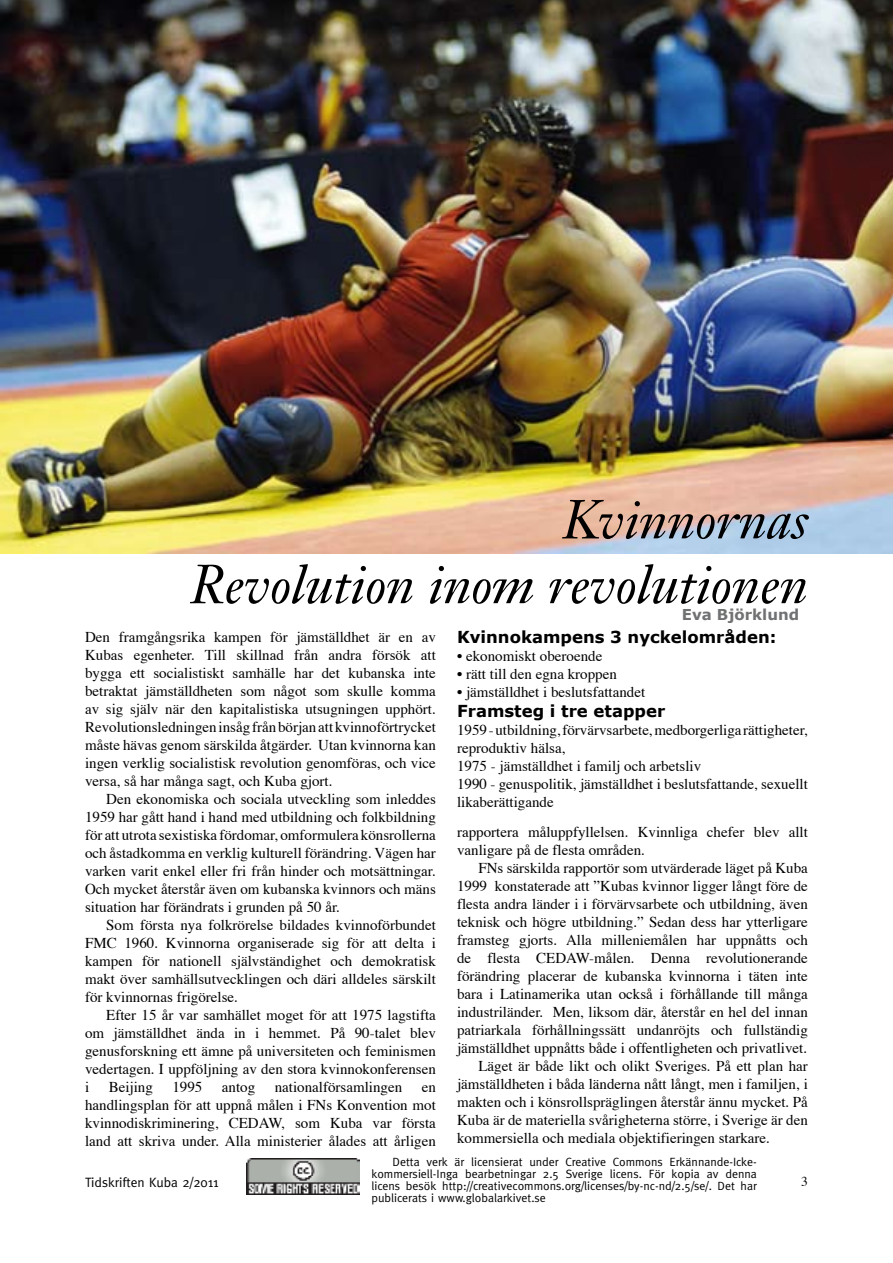
<style>
.page{position:relative;width:893px;height:1263px;background:#fff}
.page>*{position:absolute;margin:0;border:0;box-sizing:border-box;transform-origin:0 0}
.t1{font:italic 54px/64.8px "Janson Text";color:#000;text-align:right}
.t2{font:700 16.5px "Verdana";color:#000}
.t3{font:15px/18px "Times";color:#000;text-align:justify}
.t4{font:700 15px "Verdana";color:#707173}
.t5{font:13.5px "Meta";color:#000}
.t6{font:13.5px "Times";color:#000}
.t7{font:12px/12px "Meta";color:#000;text-align:justify}
</style>
<div class="page">
<img style="left:247px;top:1159px;width:112px;height:36px">
<img style="left:0;top:0;width:893px;height:553px">
<h1 class="t1" style="left:190px;top:488px;width:619px">Kvinnornas<br>Revolution inom revolutionen</h1>
<p class="t4" style="left:682px;top:605px;width:119px">Eva Björklund</p>
<p class="t3" style="left:85px;top:627px;width:352px">Den framgångsrika kampen för jämställdhet är en av Kubas egenheter. Till skillnad från andra försök att bygga ett socialistiskt samhälle har det kubanska inte betraktat jämställdheten som något som skulle komma av sig själv när den kapitalistiska utsugningen upphört.<br>Revolutionsledningen insåg från början att kvinnoförtrycket måste hävas genom särskilda åtgärder. Utan kvinnorna kan ingen verklig socialistisk revolution genomföras, och vice versa, så har många sagt, och Kuba gjort.</p>
<p class="t3" style="left:85px;top:789px;width:352px;text-indent:21px">Den ekonomiska och sociala utveckling som inleddes 1959 har gått hand i hand med utbildning och folkbildning för att utrota sexistiska fördomar, omformulera könsrollerna och åstadkomma en verklig kulturell förändring. Vägen har varken varit enkel eller fri från hinder och motsättningar.<br>Och mycket återstår även om kubanska kvinnors och mäns situation har förändrats i grunden på 50 år.</p>
<p class="t3" style="left:85px;top:915px;width:352px;text-indent:21px">Som första nya folkrörelse bildades kvinnoförbundet FMC 1960. Kvinnorna organiserade sig för att delta i kampen för nationell självständighet och demokratisk makt över samhällsutvecklingen och däri alldeles särskilt för kvinnornas frigörelse.</p>
<p class="t3" style="left:85px;top:1005px;width:352px;text-indent:21px">Efter 15 år var samhället moget för att 1975 lagstifta om jämställdhet ända in i hemmet. På 90-talet blev genusforskning ett ämne på universiteten och feminismen vedertagen. I uppföljning av den stora kvinnokonferensen i</p>
<p class="t3" style="left:109px;top:1077px;width:46px">Beijing</p>
<p class="t3" style="left:172px;top:1077px;width:31px">1995</p>
<p class="t3" style="left:222px;top:1077px;width:35px">antog</p>
<p class="t3" style="left:275px;top:1077px;width:129px">nationalförsamlingen</p>
<p class="t3" style="left:85px;top:1077px;width:352px;text-indent:337px">en handlingsplan för att uppnå målen i FNs Konvention mot kvinnodiskriminering, CEDAW, som Kuba var första land att skriva under. Alla ministerier ålades att årligen</p>
<p class="t2" style="left:457px;top:627px;width:321px">Kvinnokampens 3 nyckelområden:</p>
<p class="t3" style="left:457px;top:646px;width:147px">• ekonomiskt oberoende</p>
<p class="t3" style="left:457px;top:664px;width:161px">• rätt till den egna kroppen</p>
<p class="t3" style="left:457px;top:682px;width:190px">• jämställdhet i beslutsfattandet</p>
<p class="t2" style="left:457px;top:701px;width:210px">Framsteg i tre etapper</p>
<p class="t3" style="left:457px;top:720px;width:352px;text-align:left">1959 - utbildning, förvärvsarbete, medborgerliga rättigheter, reproduktiv hälsa,<br>1975 - jämställdhet i familj och arbetsliv<br>1990 - genuspolitik, jämställdhet i beslutsfattande, sexuellt likaberättigande</p>
<p class="t3" style="left:457px;top:822px;width:352px">rapportera måluppfyllelsen. Kvinnliga chefer blev allt vanligare på de flesta områden.</p>
<p class="t3" style="left:478px;top:858px;width:331px">FNs särskilda rapportör som utvärderade läget på Kuba</p>
<p class="t3" style="left:457px;top:876px;width:352px">1999 konstaterade att ”Kubas kvinnor ligger långt före de</p>
<p class="t3" style="left:457px;top:894px;width:352px">flesta andra länder i i förvärvsarbete och utbildning, även</p>
<p class="t3" style="left:457px;top:912px;width:352px">teknisk och högre utbildning.” Sedan dess har ytterligare</p>
<p class="t3" style="left:457px;top:930px;width:352px">framsteg gjorts. Alla milleniemålen har uppnåtts och</p>
<p class="t3" style="left:457px;top:948px;width:352px">de flesta CEDAW-målen. Denna revolutionerande</p>
<p class="t3" style="left:457px;top:966px;width:352px">förändring placerar de kubanska kvinnorna i täten inte</p>
<p class="t3" style="left:457px;top:984px;width:352px">bara i Latinamerika utan också i förhållande till många</p>
<p class="t3" style="left:457px;top:1002px;width:352px">industriländer. Men, liksom där, återstår en hel del innan</p>
<p class="t3" style="left:457px;top:1020px;width:352px">patriarkala förhållningssätt undanröjts och fullständig</p>
<p class="t3" style="left:457px;top:1038px;width:352px">jämställdhet uppnåtts både i offentligheten och privatlivet.</p>
<p class="t3" style="left:478px;top:1056px;width:331px">Läget är både likt och olikt Sveriges. På ett plan har</p>
<p class="t3" style="left:457px;top:1074px;width:352px">jämställdheten i båda länderna nått långt, men i familjen, i</p>
<p class="t3" style="left:457px;top:1092px;width:352px">makten och i könsrollspräglingen återstår ännu mycket. På</p>
<p class="t3" style="left:457px;top:1110px;width:352px">Kuba är de materiella svårigheterna större, i Sverige är den</p>
<p class="t3" style="left:457px;top:1128px;width:314px">kommersiella och mediala objektifieringen starkare.</p>
<p class="t7" style="left:371px;top:1156px;width:387px;text-indent:21px">Detta verk är licensierat under Creative Commons Erkännande-Icke&shy;kommersiell-Inga bearbetningar 2.5 Sverige licens. För kopia av denna licens besök http://creativecommons.org/licenses/by-nc-nd/2.5/se/. Det har publicerats i www.globalarkivet.se</p>
<p class="t5" style="left:85px;top:1174px;width:135px">Tidskriften Kuba 2/2011</p>
<p class="t6" style="left:801px;top:1169px;width:8px">3</p>
</div>
